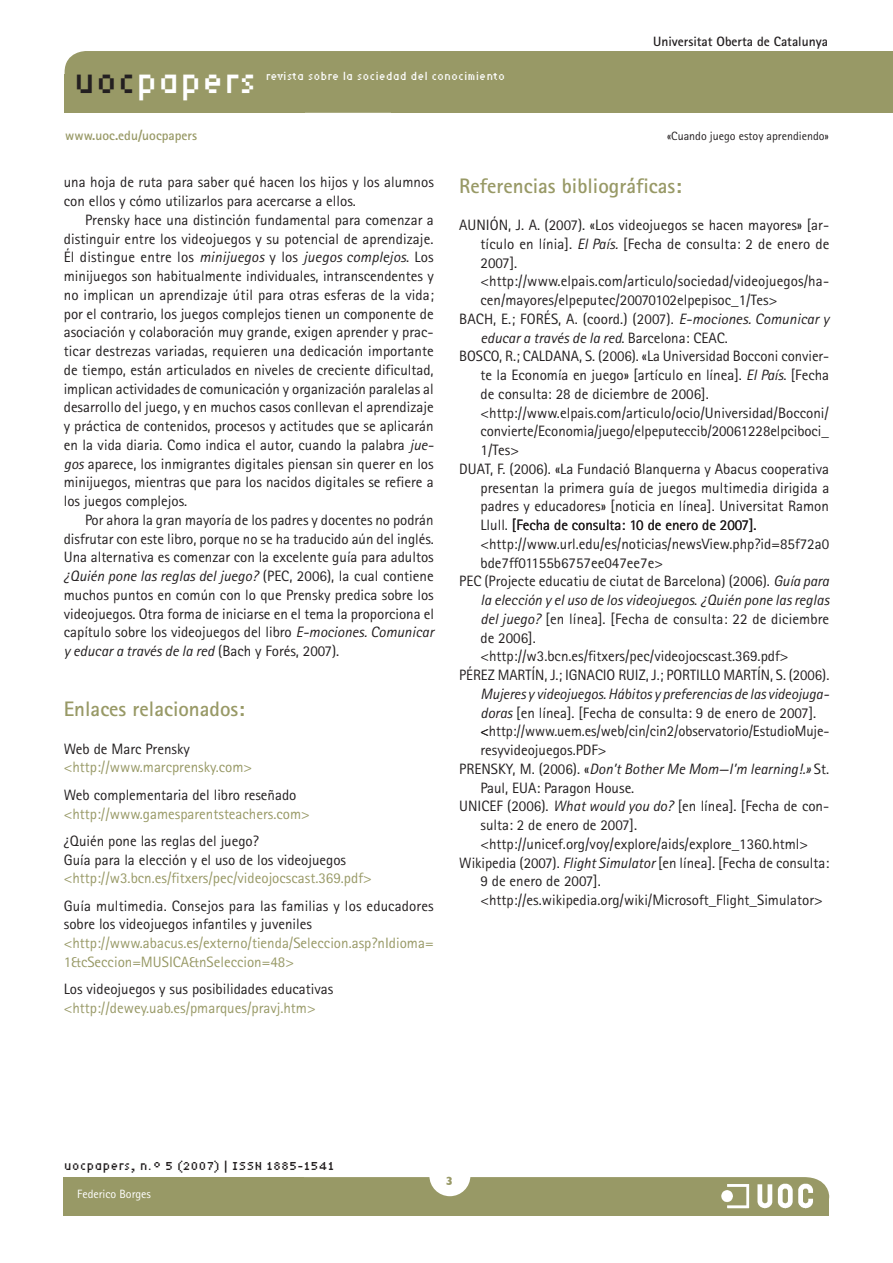
<style>
.page{position:relative;width:893px;height:1263px;background:#fff}
.page>*{position:absolute;margin:0;border:0;box-sizing:border-box;transform-origin:0 0}
.t1{font:33px "Lo Res Nine Narrow";color:#fff}
.TITOL_TEXT_GENERAL{font:700 21px "Rotis Sans Serif";color:#989966}
.TEXT_GENERAL{font:15px/18.8px "Rotis Sans Serif";color:#231f20}
.TEXT_GENERAL-2{font:15px/18.8px "Rotis Sans Serif";color:#989966}
.t2{font:700 13.5px "Rotis Sans Serif";color:#231f20}
.t3{font:700 13.5px "Rotis Sans Serif";color:#989966}
.t4{font:12px "Lo Res Nine Narrow";color:#231f20}
.t5{font:12px "Rotis Sans Serif";color:#231f20}
.t6{font:12px "Rotis Sans Serif";color:#fff}
.t7{font:10.5px "Lo Res Nine Narrow";color:#fff}
.s1{color:#231f20}
.s2{font-style:italic}
</style>
<div class="page">
<div style="left:65px;top:51px;width:326px;height:62px;background:#989966"></div>
<div style="left:391px;top:51px;width:502px;height:62px;background:#989966"></div>
<svg style="left:64px;top:1177px;width:765px;height:38px;background:#9d9e6e"></svg>
<p class="t1" style="left:73px;top:56px;width:185px"><span class="s1">uoc</span>papers</p>
<p class="t3" style="left:65px;top:126px;width:133px">www.uoc.edu/uocpapers</p>
<p class="t7" style="left:266px;top:69px;width:241px">revista sobre la sociedad del conocimiento</p>
<p class="t2" style="left:653px;top:32px;width:176px">Universitat Oberta de Catalunya</p>
<p class="t5" style="left:667px;top:128px;width:163px">«Cuando juego estoy aprendiendo»</p>
<p class="TEXT_GENERAL" style="left:64px;top:173px;width:372px">una hoja de ruta para saber qué hacen los hijos y los alumnos con ellos y cómo utilizarlos para acercarse a ellos.</p>
<p class="TEXT_GENERAL" style="left:64px;top:210px;width:372px;text-align:justify;text-indent:21px">Prensky hace una distinción fundamental para comenzar a distinguir entre los videojuegos y su potencial de aprendizaje.<br>Él distingue entre los <span class="s2">minijuegos</span> y los <span class="s2">juegos complejos</span>. Los minijuegos son habitualmente individuales, intranscendentes y no implican un aprendizaje útil para otras esferas de la vida; por el contrario, los juegos complejos tienen un componente de asociación y colaboración muy grande, exigen aprender y prac&shy;ticar destrezas variadas, requieren una dedicación importante de tiempo, están articulados en niveles de creciente dificultad, implican actividades de comunicación y organización paralelas al desarrollo del juego, y en muchos casos conllevan el aprendizaje y práctica de contenidos, procesos y actitudes que se aplicarán en la vida diaria. Como indica el autor, cuando la palabra <span class="s2">jue&shy;gos</span> aparece, los inmigrantes digitales piensan sin querer en los minijuegos, mientras que para los nacidos digitales se refiere a los juegos complejos.</p>
<p class="TEXT_GENERAL" style="left:64px;top:510px;width:372px;text-align:justify;text-indent:21px">Por ahora la gran mayoría de los padres y docentes no podrán disfrutar con este libro, porque no se ha traducido aún del inglés.<br>Una alternativa es comenzar con la excelente guía para adultos <span class="s2">¿Quién pone las reglas del juego?</span> (PEC, 2006), la cual contiene muchos puntos en común con lo que Prensky predica sobre los videojuegos. Otra forma de iniciarse en el tema la proporciona el capítulo sobre los videojuegos del libro <span class="s2">E-mociones. Comunicar y educar a través de la red</span> (Bach y Forés, 2007).</p>
<p class="TITOL_TEXT_GENERAL" style="left:64px;top:696px;width:182px">Enlaces relacionados:</p>
<p class="TEXT_GENERAL" style="left:64px;top:739px;width:128px">Web de Marc Prensky</p>
<p class="TEXT_GENERAL-2" style="left:64px;top:758px;width:190px">&lt;http://www.marcprensky.com&gt;</p>
<p class="TEXT_GENERAL" style="left:64px;top:785px;width:234px">Web complementaria del libro reseñado</p>
<p class="TEXT_GENERAL-2" style="left:64px;top:804px;width:248px">&lt;http://www.gamesparentsteachers.com&gt;</p>
<p class="TEXT_GENERAL" style="left:64px;top:831px;width:284px">¿Quién pone las reglas del juego?<br>Guía para la elección y el uso de los videojuegos</p>
<p class="TEXT_GENERAL-2" style="left:64px;top:869px;width:309px">&lt;http://w3.bcn.es/fitxers/pec/videojocscast.369.pdf&gt;</p>
<p class="TEXT_GENERAL" style="left:64px;top:896px;width:371px">Guía multimedia. Consejos para las familias y los educadores sobre los videojuegos infantiles y juveniles</p>
<p class="TEXT_GENERAL-2" style="left:64px;top:933px;width:371px">&lt;http://www.abacus.es/externo/tienda/Seleccion.asp?nIdioma=<br>1&amp;cSeccion=MUSICA&amp;nSeleccion=48&gt;</p>
<p class="TEXT_GENERAL" style="left:64px;top:979px;width:271px">Los videojuegos y sus posibilidades educativas</p>
<p class="TEXT_GENERAL-2" style="left:64px;top:998px;width:253px">&lt;http://dewey.uab.es/pmarques/pravj.htm&gt;</p>
<p class="TITOL_TEXT_GENERAL" style="left:459px;top:172px;width:224px">Referencias bibliográficas:</p>
<p class="TEXT_GENERAL" style="left:480px;top:216px;width:350px;text-align:justify;text-indent:-21px">AUNIÓN, J. A. (2007). «Los videojuegos se hacen mayores» [ar&shy;tículo en línia]. <span class="s2">El País.</span> [Fecha de consulta: 2 de enero de 2007].</p>
<p class="TEXT_GENERAL" style="left:480px;top:272px;width:350px">&lt;http://www.elpais.com/articulo/sociedad/videojuegos/ha&shy;cen/mayores/elpeputec/20070102elpepisoc_1/Tes&gt;</p>
<p class="TEXT_GENERAL" style="left:480px;top:309px;width:350px;text-indent:-21px">BACH, E.; FORÉS, A. (coord.) (2007). <span class="s2">E-mociones. Comunicar y educar a través de la red</span>. Barcelona: CEAC.</p>
<p class="TEXT_GENERAL" style="left:480px;top:347px;width:350px;text-align:justify;text-indent:-21px">BOSCO, R.; CALDANA, S. (2006). «La Universidad Bocconi convier&shy;te la Economía en juego» [artículo en línea]. <span class="s2">El País</span>. [Fecha de consulta: 28 de diciembre de 2006].</p>
<p class="TEXT_GENERAL" style="left:480px;top:403px;width:350px;text-align:justify">&lt;http://www.elpais.com/articulo/ocio/Universidad/Bocconi/ convierte/Economia/juego/elpeputeccib/20061228elpciboci_ 1/Tes&gt;</p>
<p class="TEXT_GENERAL" style="left:480px;top:459px;width:350px;text-align:justify;text-indent:-21px">DUAT, F. (2006). «La Fundació Blanquerna y Abacus cooperativa presentan la primera guía de juegos multimedia dirigida a padres y educadores» [noticia en línea]. Universitat Ramon Llull. [Fecha de consulta: 10 de enero de 2007].</p>
<p class="TEXT_GENERAL" style="left:480px;top:534px;width:350px">&lt;http://www.url.edu/es/noticias/newsView.php?id=85f72a0 bde7ff01155b6757ee047ee7e&gt;</p>
<p class="TEXT_GENERAL" style="left:480px;top:572px;width:350px;text-align:justify;text-indent:-21px">PEC (Projecte educatiu de ciutat de Barcelona) (2006). <span class="s2">Guía para la elección y el uso de los videojuegos</span>. <span class="s2">¿Quién pone las reglas del juego?</span> [en línea]. [Fecha de consulta: 22 de diciembre de 2006].</p>
<p class="TEXT_GENERAL" style="left:480px;top:647px;width:309px">&lt;http://w3.bcn.es/fitxers/pec/videojocscast.369.pdf&gt;</p>
<p class="TEXT_GENERAL" style="left:480px;top:666px;width:350px;text-align:justify;text-indent:-21px">PÉREZ MARTÍN, J.; IGNACIO RUIZ, J.; PORTILLO MARTÍN, S. (2006).<br><span class="s2">Mujeres y videojuegos. Hábitos y preferencias de las videojuga&shy;doras</span> [en línea]. [Fecha de consulta: 9 de enero de 2007].</p>
<p class="TEXT_GENERAL" style="left:480px;top:722px;width:351px">&lt;http://www.uem.es/web/cin/cin2/observatorio/EstudioMuje&shy;resyvideojuegos.PDF&gt;</p>
<p class="TEXT_GENERAL" style="left:480px;top:759px;width:350px;text-indent:-21px">PRENSKY, M. (2006). «<span class="s2">Don’t Bother Me Mom—I’m learning!.»</span> St.<br>Paul, EUA: Paragon House.</p>
<p class="TEXT_GENERAL" style="left:480px;top:797px;width:350px;text-indent:-21px">UNICEF (2006). <span class="s2">What would you do?</span> [en línea]. [Fecha de con&shy;sulta: 2 de enero de 2007].</p>
<p class="TEXT_GENERAL" style="left:480px;top:834px;width:329px">&lt;http://unicef.org/voy/explore/aids/explore_1360.html&gt;</p>
<p class="TEXT_GENERAL" style="left:480px;top:853px;width:350px;text-indent:-21px">Wikipedia (2007). <span class="s2">Flight Simulator</span> [en línea]. [Fecha de consulta:<br>9 de enero de 2007].</p>
<p class="TEXT_GENERAL" style="left:480px;top:891px;width:344px">&lt;http://es.wikipedia.org/wiki/Microsoft_Flight_Simulator&gt;</p>
<p class="t4" style="left:64px;top:1156px;width:272px">uocpapers, n.º 5 (2007) | ISSN 1885-1541</p>
<p class="t6" style="left:77px;top:1187px;width:75px">Federico Borges</p>
</div>
